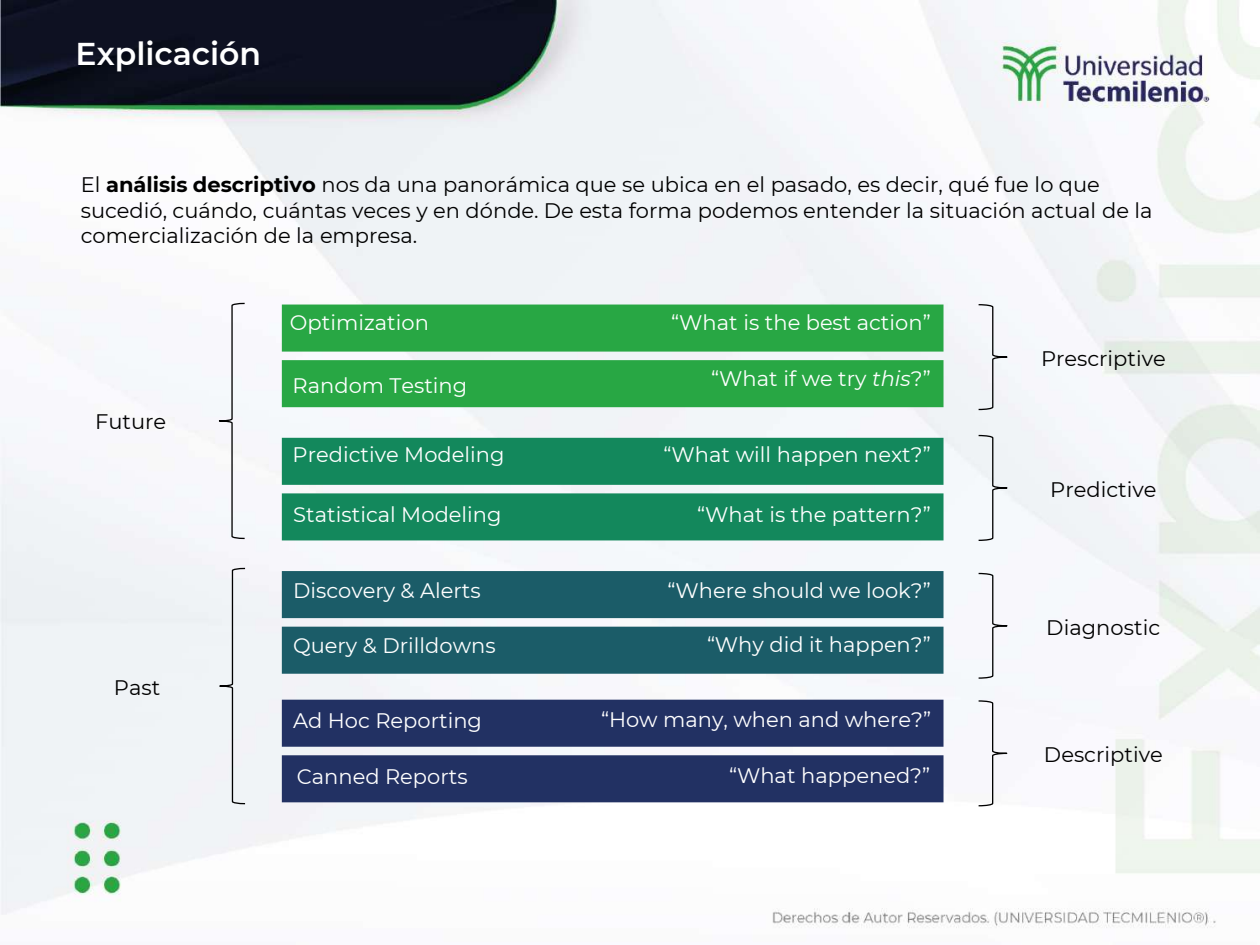
<style>
.page{position:relative;width:1260px;height:945px;background:#fff}
.page>*{position:absolute;margin:0;border:0;box-sizing:border-box;transform-origin:0 0}
.t1{font:600 31.5px "Montserrat";color:#fff}
.t2{font:21px "Montserrat";color:#fff}
.t3{font:21px/25.2px "Montserrat";color:#000}
.s1{font-weight:700}
.s2{font-style:italic}
</style>
<div class="page">
<img style="left:0;top:0;width:1260px;height:928px">
<div style="left:282px;top:438px;width:662px;height:47px;background:#13885c"></div>
<div style="left:282px;top:493px;width:662px;height:47px;background:#13885c"></div>
<div style="left:282px;top:571px;width:662px;height:47px;background:#1b5c68"></div>
<div style="left:282px;top:627px;width:662px;height:47px;background:#1b5c68"></div>
<div style="left:282px;top:305px;width:662px;height:47px;background:#28a744"></div>
<div style="left:282px;top:360px;width:662px;height:47px;background:#28a744"></div>
<div style="left:282px;top:700px;width:662px;height:47px;background:#223163"></div>
<div style="left:282px;top:755px;width:662px;height:47px;background:#223163"></div>
<svg style="left:218px;top:302px;width:28px;height:238px"></svg>
<svg style="left:977px;top:303px;width:31px;height:108px"></svg>
<svg style="left:219px;top:567px;width:27px;height:238px"></svg>
<svg style="left:977px;top:434px;width:31px;height:108px"></svg>
<svg style="left:977px;top:572px;width:31px;height:107px"></svg>
<svg style="left:977px;top:700px;width:31px;height:107px"></svg>
<h1 class="t1" style="left:76px;top:32px;width:187px">Explicación</h1>
<p class="t3" style="left:81px;top:172px;width:1073px">El <span class="s1">análisis descriptivo</span> nos da una panorámica que se ubica en el pasado, es decir, qué fue lo que sucedió, cuándo, cuántas veces y en dónde. De esta forma podemos entender la situación actual de la comercialización de la empresa.</p>
<p class="t3" style="left:95px;top:408px;width:73px">Future</p>
<p class="t3" style="left:114px;top:674px;width:48px">Past</p>
<p class="t2" style="left:290px;top:308px;width:140px">Optimization</p>
<p class="t2" style="left:671px;top:308px;width:261px">“What is the best action”</p>
<p class="t2" style="left:293px;top:371px;width:176px">Random Testing</p>
<p class="t2" style="left:711px;top:364px;width:221px">“What if we try <span class="s2">this</span>?”</p>
<p class="t2" style="left:293px;top:440px;width:213px">Predictive Modeling</p>
<p class="t2" style="left:664px;top:440px;width:269px">“What will happen next?”</p>
<p class="t2" style="left:293px;top:500px;width:210px">Statistical Modeling</p>
<p class="t2" style="left:697px;top:500px;width:235px">“What is the pattern?”</p>
<p class="t2" style="left:293px;top:576px;width:189px">Discovery &amp; Alerts</p>
<p class="t2" style="left:293px;top:631px;width:204px">Query &amp; Drilldowns</p>
<p class="t2" style="left:668px;top:576px;width:265px">“Where should we look?”</p>
<p class="t2" style="left:707px;top:630px;width:225px">“Why did it happen?”</p>
<p class="t2" style="left:293px;top:706px;width:190px">Ad Hoc Reporting</p>
<p class="t2" style="left:297px;top:762px;width:172px">Canned Reports</p>
<p class="t2" style="left:601px;top:705px;width:331px">“How many, when and where?”</p>
<p class="t2" style="left:729px;top:762px;width:203px">“What happened?”</p>
<p class="t3" style="left:1041px;top:345px;width:126px">Prescriptive</p>
<p class="t3" style="left:1050px;top:476px;width:108px">Predictive</p>
<p class="t3" style="left:1046px;top:614px;width:115px">Diagnostic</p>
<p class="t3" style="left:1044px;top:741px;width:120px">Descriptive</p>
</div>
